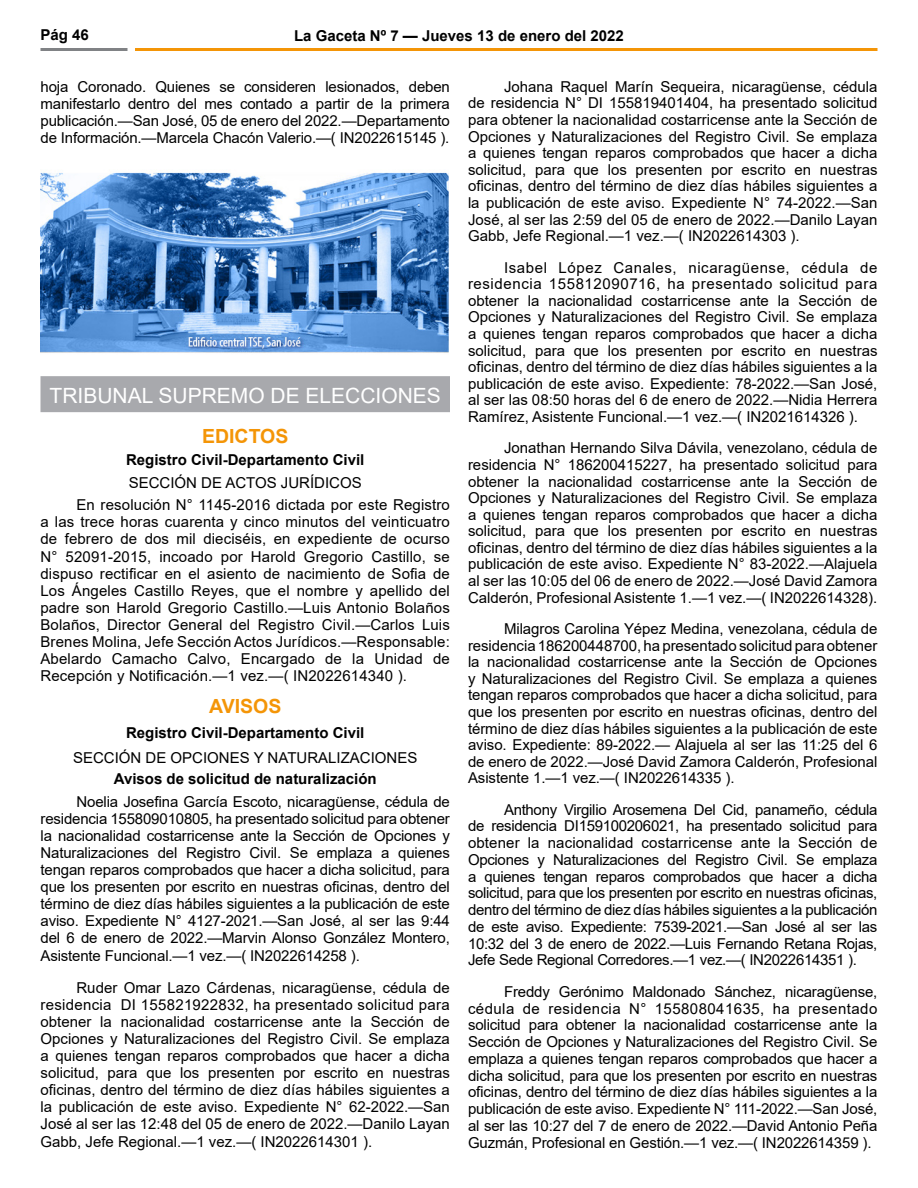
<style>
.page{position:relative;width:918px;height:1188px;background:#fff}
.page>*{position:absolute;margin:0;border:0;box-sizing:border-box;transform-origin:0 0}
._01_Titulo_Tramado_2{font:21px "Arial";color:#fff}
._02_Subtitulos_Decre{font:700 19.5px "Arial";color:#f49507}
.SANGRIA{font:15px/16.5px "Arial";color:#000;text-align:justify}
.t1{font:700 15px "Arial";color:#000}
</style>
<div class="page">
<hr style="left:135px;top:48px;width:743px;height:3px;background:#f49507">
<hr style="left:40px;top:48px;width:88px;height:3px;background:#808285">
<div style="left:40px;top:376px;width:410px;height:36px;background:#a8a9ad"></div>
<img style="left:40px;top:172px;width:409px;height:181px">
<p class="t1" style="left:40px;top:25px;width:50px">Pág 46</p>
<p class="t1" style="left:294px;top:25px;width:331px">La Gaceta Nº 7 — Jueves 13 de enero del 2022</p>
<p class="SANGRIA" style="left:468px;top:78px;width:411px;text-indent:36px">Johana Raquel Marín Sequeira, nicaragüense, cédula de residencia N° DI 155819401404, ha presentado solicitud para obtener la nacionalidad costarricense ante la Sección de Opciones y Naturalizaciones del Registro Civil. Se emplaza a quienes tengan reparos comprobados que hacer a dicha solicitud, para que los presenten por escrito en nuestras oficinas, dentro del término de diez días hábiles siguientes a la publicación de este aviso. Expediente N° 74-2022.—San José, al ser las 2:59 del 05 de enero de 2022.—Danilo Layan Gabb, Jefe Regional.—1 vez.—( IN2022614303 ).</p>
<p class="SANGRIA" style="left:468px;top:259px;width:411px;text-indent:36px">Isabel López Canales, nicaragüense, cédula de residencia 155812090716, ha presentado solicitud para obtener la nacionalidad costarricense ante la Sección de Opciones y Naturalizaciones del Registro Civil. Se emplaza a quienes tengan reparos comprobados que hacer a dicha solicitud, para que los presenten por escrito en nuestras oficinas, dentro del término de diez días hábiles siguientes a la publicación de este aviso. Expediente: 78-2022.—San José, al ser las 08:50 horas del 6 de enero de 2022.—Nidia Herrera Ramírez, Asistente Funcional.—1 vez.—( IN2021614326 ).</p>
<p class="SANGRIA" style="left:468px;top:440px;width:411px;text-indent:36px">Jonathan Hernando Silva Dávila, venezolano, cédula de residencia N° 186200415227, ha presentado solicitud para obtener la nacionalidad costarricense ante la Sección de Opciones y Naturalizaciones del Registro Civil. Se emplaza a quienes tengan reparos comprobados que hacer a dicha solicitud, para que los presenten por escrito en nuestras oficinas, dentro del término de diez días hábiles siguientes a la publicación de este aviso. Expediente N° 83-2022.—Alajuela al ser las 10:05 del 06 de enero de 2022.—José David Zamora Calderón, Profesional Asistente 1.—1 vez.—( IN2022614328).</p>
<p class="SANGRIA" style="left:468px;top:621px;width:411px;text-indent:36px">Milagros Carolina Yépez Medina, venezolana, cédula de residencia 186200448700, ha presentado solicitud para obtener la nacionalidad costarricense ante la Sección de Opciones y Naturalizaciones del Registro Civil. Se emplaza a quienes tengan reparos comprobados que hacer a dicha solicitud, para que los presenten por escrito en nuestras oficinas, dentro del término de diez días hábiles siguientes a la publicación de este aviso. Expediente: 89-2022.— Alajuela al ser las 11:25 del 6 de enero de 2022.—José David Zamora Calderón, Profesional Asistente 1.—1 vez.—( IN2022614335 ).</p>
<p class="SANGRIA" style="left:468px;top:801px;width:411px;text-indent:36px">Anthony Virgilio Arosemena Del Cid, panameño, cédula de residencia DI159100206021, ha presentado solicitud para obtener la nacionalidad costarricense ante la Sección de Opciones y Naturalizaciones del Registro Civil. Se emplaza a quienes tengan reparos comprobados que hacer a dicha solicitud, para que los presenten por escrito en nuestras oficinas, dentro del término de diez días hábiles siguientes a la publicación de este aviso. Expediente: 7539-2021.—San José al ser las 10:32 del 3 de enero de 2022.—Luis Fernando Retana Rojas, Jefe Sede Regional Corredores.—1 vez.—( IN2022614351 ).</p>
<p class="SANGRIA" style="left:468px;top:983px;width:411px;text-indent:36px">Freddy Gerónimo Maldonado Sánchez, nicaragüense, cédula de residencia N° 155808041635, ha presentado solicitud para obtener la nacionalidad costarricense ante la Sección de Opciones y Naturalizaciones del Registro Civil. Se emplaza a quienes tengan reparos comprobados que hacer a dicha solicitud, para que los presenten por escrito en nuestras oficinas, dentro del término de diez días hábiles siguientes a la publicación de este aviso. Expediente N° 111-2022.—San José, al ser las 10:27 del 7 de enero de 2022.—David Antonio Peña Guzmán, Profesional en Gestión.—1 vez.—( IN2022614359 ).</p>
<p class="SANGRIA" style="left:40px;top:78px;width:411px;line-height:17px">hoja Coronado. Quienes se consideren lesionados, deben manifestarlo dentro del mes contado a partir de la primera publicación.—San José, 05 de enero del 2022.—Departamento de Información.—Marcela Chacón Valerio.—( IN2022615145 ).</p>
<p class="_01_Titulo_Tramado_2" style="left:50px;top:381px;width:393px">TRIBUNAL SUPREMO DE ELECCIONES</p>
<p class="_02_Subtitulos_Decre" style="left:202px;top:422px;width:88px">EDICTOS</p>
<p class="t1" style="left:126px;top:449px;width:240px">Registro Civil-Departamento Civil</p>
<p class="SANGRIA" style="left:129px;top:474px;width:235px">SECCIÓN DE ACTOS JURÍDICOS</p>
<p class="SANGRIA" style="left:40px;top:496px;width:411px;line-height:17.1px;text-indent:36px">En resolución N° 1145-2016 dictada por este Registro a las trece horas cuarenta y cinco minutos del veinticuatro de febrero de dos mil dieciséis, en expediente de ocurso N° 52091-2015, incoado por Harold Gregorio Castillo, se dispuso rectificar en el asiento de nacimiento de Sofia de Los Ángeles Castillo Reyes, que el nombre y apellido del padre son Harold Gregorio Castillo.—Luis Antonio Bolaños Bolaños, Director General del Registro Civil.—Carlos Luis Brenes Molina, Jefe Sección Actos Jurídicos.—Responsable:<br>Abelardo Camacho Calvo, Encargado de la Unidad de Recepción y Notificación.—1 vez.—( IN2022614340 ).</p>
<p class="_02_Subtitulos_Decre" style="left:209px;top:693px;width:74px">AVISOS</p>
<p class="t1" style="left:126px;top:722px;width:240px">Registro Civil-Departamento Civil</p>
<p class="SANGRIA" style="left:73px;top:749px;width:346px">SECCIÓN DE OPCIONES Y NATURALIZACIONES</p>
<p class="t1" style="left:114px;top:768px;width:264px">Avisos de solicitud de naturalización</p>
<p class="SANGRIA" style="left:40px;top:793px;width:411px;line-height:17.1px;text-indent:36px">Noelia Josefina García Escoto, nicaragüense, cédula de residencia 155809010805, ha presentado solicitud para obtener la nacionalidad costarricense ante la Sección de Opciones y Naturalizaciones del Registro Civil. Se emplaza a quienes tengan reparos comprobados que hacer a dicha solicitud, para que los presenten por escrito en nuestras oficinas, dentro del término de diez días hábiles siguientes a la publicación de este aviso. Expediente N° 4127-2021.—San José, al ser las 9:44 del 6 de enero de 2022.—Marvin Alonso González Montero, Asistente Funcional.—1 vez.—( IN2022614258 ).</p>
<p class="SANGRIA" style="left:40px;top:979px;width:411px;line-height:17.1px;text-indent:36px">Ruder Omar Lazo Cárdenas, nicaragüense, cédula de residencia DI 155821922832, ha presentado solicitud para obtener la nacionalidad costarricense ante la Sección de Opciones y Naturalizaciones del Registro Civil. Se emplaza a quienes tengan reparos comprobados que hacer a dicha solicitud, para que los presenten por escrito en nuestras oficinas, dentro del término de diez días hábiles siguientes a la publicación de este aviso. Expediente N° 62-2022.—San José al ser las 12:48 del 05 de enero de 2022.—Danilo Layan Gabb, Jefe Regional.—1 vez.—( IN2022614301 ).</p>
</div>
